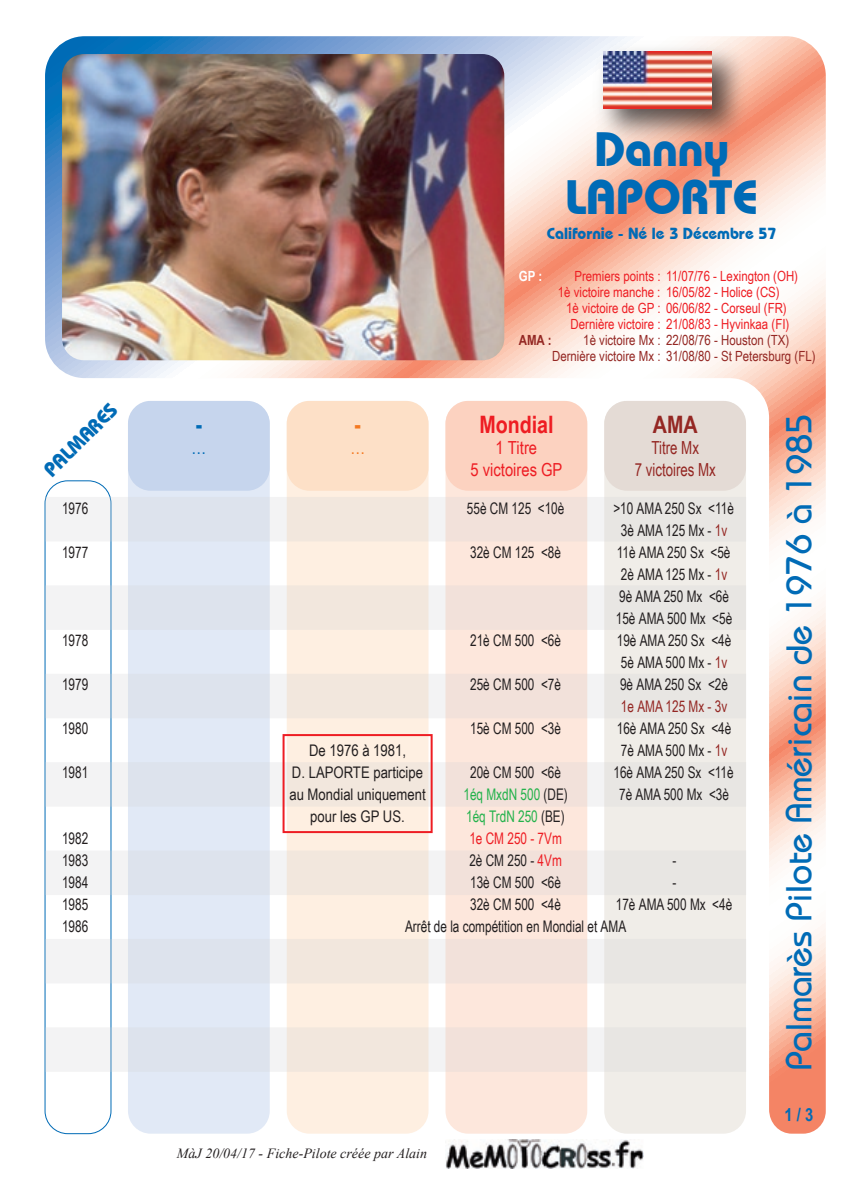
<style>
.page{position:relative;width:842px;height:1191px;background:#fff}
.page>*{position:absolute;margin:0;border:0;box-sizing:border-box;transform-origin:0 0}
.t1{font:700 48px/48px "Bauhaus IT Cby BT";color:#006bb6;text-align:center}
.t2{font:36px "Bauhaus";color:#006bb6}
.t3{font:700 24px "Arial Narrow";color:#ee1d23}
.t4{font:700 24px "Arial Narrow";color:#942723}
.t5{font:700 24px "Arial Narrow";color:#006bb6}
.t6{font:700 24px "Arial Narrow";color:#f47921}
.t7{font:700 20px "Bauhaus IT Cby BT";color:#006bb6}
.t8{font:18px/21.6px "Arial Narrow";color:#942723;text-align:center;scale:.9 1}
.t9{font:18px/21.6px "Arial Narrow";color:#ee1d23;text-align:center}
.t10{font:700 18px "Arial Narrow";color:#006bb6}
.t11{font:18px "Arial Narrow";color:#006bb6}
.t12{font:18px "Arial Narrow";color:#f47921}
.t13{font:16px/22px "Arial Narrow";color:#231f20;text-align:center;scale:.9 1}
.t14{font:16px/22px "Arial Narrow";color:#231f20;text-align:center}
.t15{font:16px "Arial Narrow";color:#23b24b;scale:.9 1}
.t16{font:700 16px "Bauhaus IT Cby BT";color:#006bb6}
.t17{font:16px "Arial Narrow";color:#942723;scale:.9 1}
.t18{font:16px "Arial Narrow";color:#ee1d23;scale:.9 1}
.t19{font:14px/16px "Arial Narrow";color:#ee1d23}
.t20{font:14px/16px "Arial Narrow";color:#942723;text-align:center}
.t21{font:italic 14px "Times New Roman";color:#231f20}
.t22{font:700 14px "Arial Narrow";color:#942723}
.t23{font:700 14px "Arial Narrow";color:#fff}
.s1{color:#942723}
.s2{color:#231f20}
.s3{color:#ee1d23}
</style>
<div class="page">
<img style="left:45px;top:36px;width:781px;height:1097px">
<img style="left:445px;top:1139px;width:199px;height:29px">
<svg style="left:44px;top:480px;width:68px;height:653px"></svg>
<div style="left:128px;top:491px;width:142px;height:642px;background:#e1e9f6"></div>
<div style="left:128px;top:401px;width:142px;height:90px;background:#c6d5ed"></div>
<div style="left:287px;top:491px;width:141px;height:642px;background:#feefe1"></div>
<div style="left:445px;top:491px;width:142px;height:642px;background:#fde7dc"></div>
<div style="left:604px;top:491px;width:142px;height:642px;background:#f0ede8"></div>
<div style="left:287px;top:401px;width:141px;height:90px;background:#fde0c7"></div>
<div style="left:445px;top:401px;width:142px;height:90px;background:#fcd2c0"></div>
<div style="left:604px;top:401px;width:142px;height:90px;background:#e4dbd5"></div>
<svg style="left:45px;top:497px;width:701px;height:44px"></svg>
<svg style="left:45px;top:585px;width:701px;height:45px"></svg>
<svg style="left:45px;top:674px;width:701px;height:44px"></svg>
<svg style="left:45px;top:762px;width:701px;height:44px"></svg>
<svg style="left:45px;top:850px;width:701px;height:45px"></svg>
<svg style="left:45px;top:939px;width:701px;height:44px"></svg>
<svg style="left:45px;top:1027px;width:701px;height:44px"></svg>
<img style="left:586px;top:36px;width:170px;height:116px">
<img style="left:604px;top:51px;width:107px;height:57px">
<div style="left:283px;top:734px;width:150px;height:99px;border:2px solid #ee1d23"></div>
<h1 class="t1" style="left:565px;top:124px;width:194px">Danny<br>LAPORTE</h1>
<p class="t16" style="left:547px;top:224px;width:231px">Californie - Né le 3 Décembre 57</p>
<p class="t23" style="left:519px;top:268px;width:25px">GP :</p>
<p class="t19" style="left:558px;top:268px;width:242px;text-indent:17px">Premiers points : 11/07/76 - Lexington (OH)<br>1è victoire manche : 16/05/82 - Holice (CS)</p>
<p class="t19" style="left:566px;top:300px;width:225px;text-align:center">1è victoire de GP : 06/06/82 - Corseul (FR)<br>Dernière victoire : 21/08/83 - Hyvinkaa (FI)</p>
<p class="t22" style="left:519px;top:332px;width:34px">AMA :</p>
<p class="t20" style="left:552px;top:332px;width:265px">1è victoire Mx : 22/08/76 - Houston (TX)<br>Dernière victoire Mx : 31/08/80 - St Petersburg (FL)</p>
<p class="t7" style="left:39px;top:465px;width:96px;rotate:-45deg">PALMARES</p>
<h3 class="t5" style="left:196px;top:410px;width:8px">-</h3>
<p class="t11" style="left:192px;top:437px;width:16px">…</p>
<h3 class="t6" style="left:354px;top:410px;width:8px">-</h3>
<p class="t12" style="left:350px;top:437px;width:16px">…</p>
<h3 class="t3" style="left:479px;top:410px;width:76px">Mondial</h3>
<p class="t9" style="left:471px;top:437px;width:93px">1 Titre<br>5 victoires GP</p>
<h3 class="t4" style="left:653px;top:410px;width:46px">AMA</h3>
<p class="t8" style="left:635px;top:437px;width:92px">Titre Mx<br>7 victoires Mx</p>
<p class="t13" style="left:62px;top:497px;width:31px">1976</p>
<p class="t13" style="left:467px;top:497px;width:110px">55è CM 125 &lt;10è</p>
<p class="t13" style="left:613px;top:497px;width:136px">&gt;10 AMA 250 Sx &lt;11è<br>3è AMA 125 Mx - <span class="s1">1v</span></p>
<p class="t13" style="left:62px;top:541px;width:31px">1977</p>
<p class="t13" style="left:470px;top:541px;width:103px">32è CM 125 &lt;8è</p>
<p class="t13" style="left:616px;top:541px;width:131px">11è AMA 250 Sx &lt;5è<br>2è AMA 125 Mx - <span class="s1">1v<br></span>9è AMA 250 Mx &lt;6è<br>15è AMA 500 Mx &lt;5è</p>
<p class="t13" style="left:62px;top:629px;width:31px">1978</p>
<p class="t13" style="left:470px;top:629px;width:103px">21è CM 500 &lt;6è</p>
<p class="t13" style="left:617px;top:629px;width:129px;text-align:left">19è AMA 250 Sx &lt;4è<br>5è AMA 500 Mx - <span class="s1">1v</span></p>
<p class="t13" style="left:62px;top:673px;width:31px">1979</p>
<p class="t13" style="left:470px;top:673px;width:103px">25è CM 500 &lt;7è</p>
<p class="t13" style="left:620px;top:673px;width:121px">9è AMA 250 Sx &lt;2è</p>
<p class="t17" style="left:621px;top:697px;width:120px">1e AMA 125 Mx - 3v</p>
<p class="t13" style="left:62px;top:717px;width:31px">1980</p>
<p class="t13" style="left:470px;top:717px;width:103px">15è CM 500 &lt;3è</p>
<p class="t13" style="left:617px;top:717px;width:129px;text-align:left">16è AMA 250 Sx &lt;4è<br>7è AMA 500 Mx - <span class="s1">1v</span></p>
<p class="t13" style="left:62px;top:761px;width:31px">1981</p>
<p class="t13" style="left:470px;top:761px;width:103px">20è CM 500 &lt;6è</p>
<p class="t13" style="left:613px;top:761px;width:135px">16è AMA 250 Sx &lt;11è</p>
<p class="t15" style="left:463px;top:785px;width:117px">1éq MxdN 500 <span class="s2">(DE)</span></p>
<p class="t13" style="left:619px;top:783px;width:124px">7è AMA 500 Mx &lt;3è</p>
<p class="t15" style="left:466px;top:807px;width:111px">1éq TrdN 250 <span class="s2">(BE)</span></p>
<p class="t13" style="left:62px;top:827px;width:31px">1982</p>
<p class="t18" style="left:469px;top:829px;width:104px">1e CM 250 - 7Vm</p>
<p class="t13" style="left:62px;top:849px;width:31px">1983</p>
<p class="t13" style="left:469px;top:849px;width:104px">2è CM 250 - <span class="s3">4Vm</span></p>
<p class="t13" style="left:672px;top:849px;width:6px">-</p>
<p class="t13" style="left:62px;top:871px;width:31px">1984</p>
<p class="t13" style="left:470px;top:871px;width:103px">13è CM 500 &lt;6è</p>
<p class="t13" style="left:672px;top:871px;width:6px">-</p>
<p class="t13" style="left:62px;top:893px;width:31px">1985</p>
<p class="t13" style="left:470px;top:893px;width:103px">32è CM 500 &lt;4è</p>
<p class="t13" style="left:616px;top:893px;width:131px">17è AMA 500 Mx &lt;4è</p>
<p class="t13" style="left:62px;top:915px;width:31px">1986</p>
<p class="t13" style="left:405px;top:915px;width:247px">Arrêt de la compétition en Mondial et AMA</p>
<p class="t14" style="left:289px;top:739px;width:138px">De 1976 à 1981,<br>D. LAPORTE participe au Mondial uniquement pour les GP US.</p>
<p class="t21" style="left:177px;top:1143px;width:252px">MàJ 20/04/17 - Fiche-Pilote créée par Alain</p>
<h2 class="t2" style="left:776px;top:1069px;width:657px;rotate:-90deg">Palmarès Pilote Américain de 1976 à 1985</h2>
<p class="t10" style="left:784px;top:1104px;width:30px">1 / 3</p>
</div>
